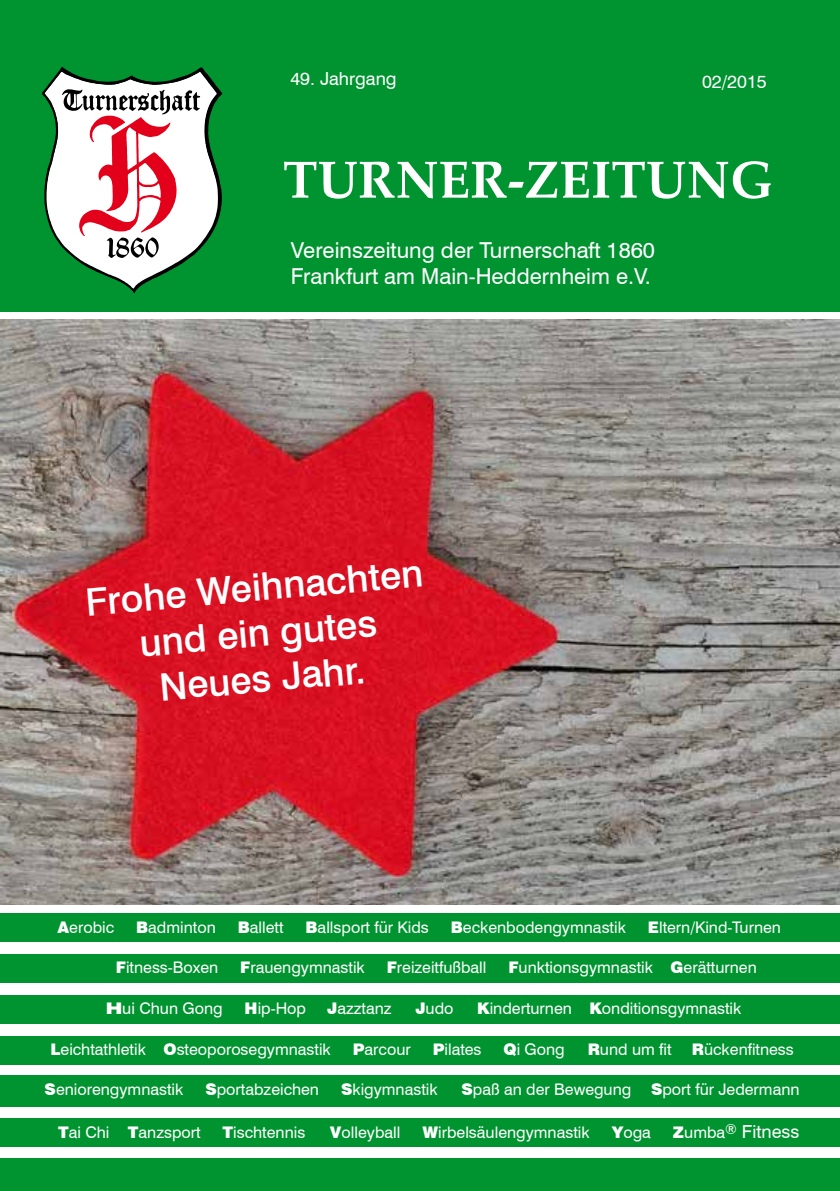
<style>
.page{position:relative;width:840px;height:1191px;background:#fff}
.page>*{position:absolute;margin:0;border:0;box-sizing:border-box;transform-origin:0 0}
.t1{font:700 52px "Palatino Linotype";color:#fff}
.t2{font:500 38px/45.6px "Swiss 721 BT";color:#fff;text-align:center}
.t3{font:22px/26.4px "Swiss 721 BT";color:#fff}
.t4{font:18px "Swiss 721 BT";color:#fff}
.t5{font:16px "Swiss 721 BT";color:#fff}
.s1{font-weight:900}
.s2{font-weight:900;font-stretch:expanded}
.s3{font-weight:900;font-size:16px}
.s4{font-size:16px}
</style>
<div class="page">
<img style="left:0;top:319px;width:839px;height:585px">
<div style="left:0;top:1118px;width:839px;height:28px;background:#009430"></div>
<div style="left:0;top:1075px;width:839px;height:32px;background:#009430"></div>
<div style="left:0;top:1036px;width:839px;height:28px;background:#009430"></div>
<div style="left:0;top:995px;width:839px;height:28px;background:#009430"></div>
<div style="left:0;top:954px;width:839px;height:28px;background:#009430"></div>
<div style="left:0;top:913px;width:839px;height:28px;background:#009430"></div>
<div style="left:0;top:0;width:839px;height:312px;background:#009430"></div>
<svg style="left:42px;top:67px;width:180px;height:226px"></svg>
<svg style="left:43px;top:71px;width:176px;height:220px"></svg>
<div style="left:0;top:1158px;width:839px;height:33px;background:#009430"></div>
<p class="t4" style="left:290px;top:68px;width:108px">49. Jahrgang</p>
<p class="t4" style="left:701px;top:71px;width:66px">02/2015</p>
<h1 class="t1" style="left:283px;top:143px;width:491px">TURNER-ZEITUNG</h1>
<h3 class="t3" style="left:290px;top:237px;width:365px">Vereinszeitung der Turnerschaft 1860<br>Frankfurt am Main-Heddernheim e.V.</h3>
<h2 class="t2" style="left:84px;top:579px;width:340px;rotate:-5deg">Frohe Weihnachten und ein gutes<br>Neues Jahr.</h2>
<p class="t5" style="left:57px;top:918px;width:58px"><span class="s1">A</span>erobic</p>
<p class="t5" style="left:136px;top:918px;width:81px"><span class="s1">B</span>adminton</p>
<p class="t5" style="left:237px;top:918px;width:47px"><span class="s1">B</span>allett</p>
<p class="t5" style="left:305px;top:918px;width:125px"><span class="s1">B</span>allsport für Kids</p>
<p class="t5" style="left:450px;top:918px;width:176px"><span class="s1">B</span>eckenbodengymnastik</p>
<p class="t5" style="left:647px;top:918px;width:135px"><span class="s1">E</span>ltern/Kind-Turnen</p>
<p class="t5" style="left:116px;top:957px;width:104px"><span class="s1">F</span>itness-Boxen</p>
<p class="t5" style="left:240px;top:957px;width:126px"><span class="s1">F</span>rauengymnastik</p>
<p class="t5" style="left:386px;top:957px;width:101px"><span class="s1">F</span>reizeitfußball</p>
<p class="t5" style="left:508px;top:957px;width:250px"><span class="s1">F</span>unktionsgymnastik <span class="s1">G</span>erätturnen</p>
<p class="t5" style="left:106px;top:998px;width:118px"><span class="s2">H</span>ui Chun Gong</p>
<p class="t5" style="left:244px;top:998px;width:63px"><span class="s1">H</span>ip-Hop</p>
<p class="t5" style="left:327px;top:998px;width:66px"><span class="s1">J</span>azztanz</p>
<p class="t5" style="left:415px;top:998px;width:40px"><span class="s1">J</span>udo</p>
<p class="t5" style="left:477px;top:998px;width:265px"><span class="s1">K</span>inderturnen <span class="s1">K</span>onditionsgymnastik</p>
<p class="t5" style="left:50px;top:1039px;width:282px"><span class="s1">L</span>eichtathletik <span class="s1">O</span>steoporosegymnastik</p>
<p class="t5" style="left:352px;top:1039px;width:59px"><span class="s1">P</span>arcour</p>
<p class="t5" style="left:432px;top:1039px;width:50px"><span class="s1">P</span>ilates</p>
<p class="t5" style="left:503px;top:1039px;width:63px"><span class="s1">Q</span>i Gong</p>
<p class="t5" style="left:587px;top:1039px;width:85px"><span class="s1">R</span>und um fit</p>
<p class="t5" style="left:691px;top:1039px;width:103px"><span class="s1">R</span>ückenfitness</p>
<p class="t5" style="left:45px;top:1079px;width:140px"><span class="s1">S</span>eniorengymnastik</p>
<p class="t5" style="left:205px;top:1079px;width:115px"><span class="s1">S</span>portabzeichen</p>
<p class="t5" style="left:341px;top:1079px;width:98px"><span class="s1">S</span>kigymnastik</p>
<p class="t5" style="left:461px;top:1079px;width:339px"><span class="s1">S</span>paß an der Bewegung <span class="s1">S</span>port für Jedermann</p>
<p class="t5" style="left:58px;top:1122px;width:144px"><span class="s1">T</span>ai Chi <span class="s1">T</span>anzsport</p>
<p class="t5" style="left:222px;top:1122px;width:84px"><span class="s1">T</span>ischtennis</p>
<p class="t5" style="left:330px;top:1122px;width:72px"><span class="s1">V</span>olleyball</p>
<p class="t5" style="left:422px;top:1122px;width:169px"><span class="s1">W</span>irbelsäulengymnastik</p>
<p class="t5" style="left:611px;top:1122px;width:41px"><span class="s1">Y</span>oga</p>
<p class="t4" style="left:672px;top:1120px;width:128px"><span class="s3">Z</span><span class="s4">umba</span><sup>®</sup> Fitness</p>
</div>
